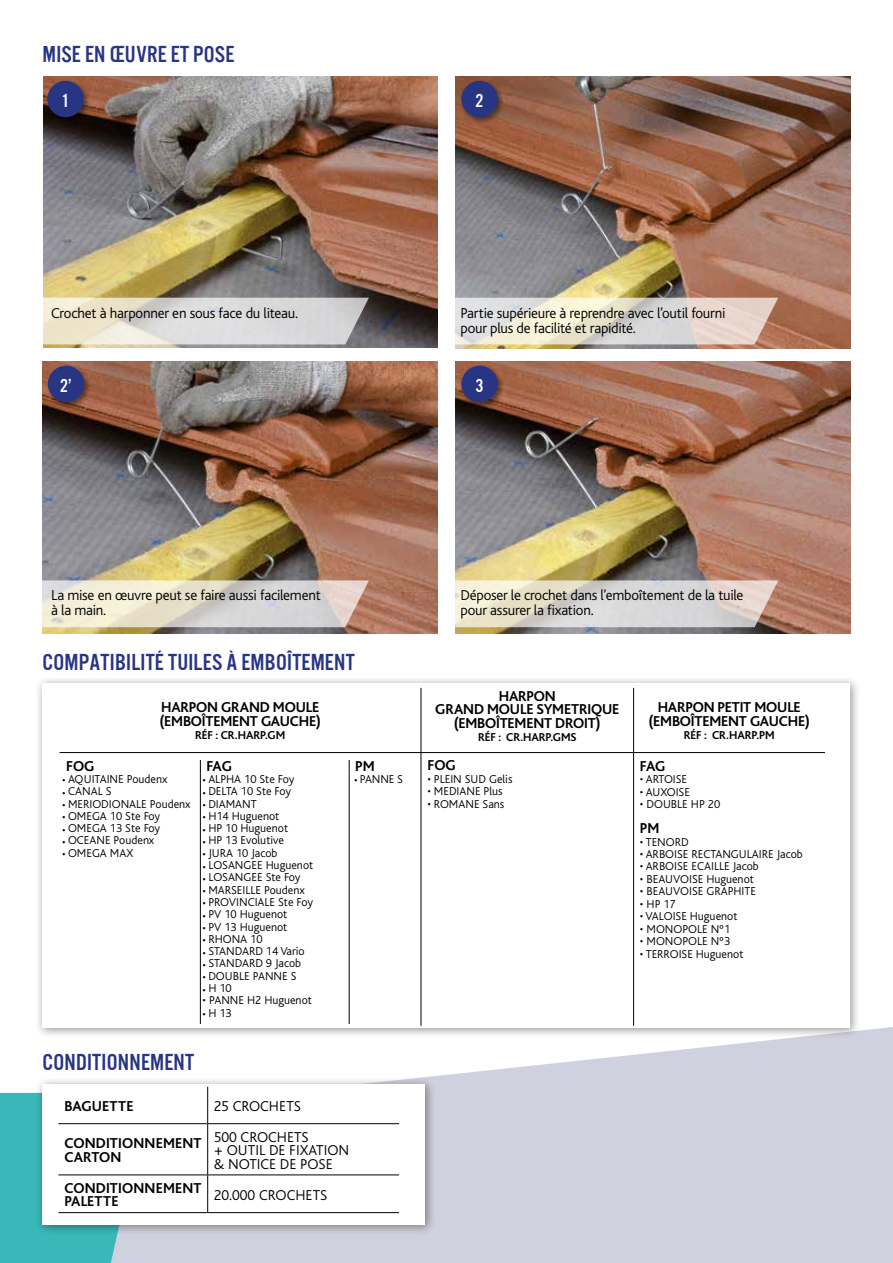
<style>
.page{position:relative;width:893px;height:1263px;background:#fff}
.page>*{position:absolute;margin:0;border:0;box-sizing:border-box;transform-origin:0 0}
.t1{font:24px "U.S.101";letter-spacing:.01em;color:#283583}
.t2{font:19.5px "U.S.101";color:#fff}
.t3{font:300 15px/15px "Bliss";letter-spacing:-.015em;color:#000}
.t4{font:700 15px/13.5px "Bliss";letter-spacing:-.01em;color:#000;text-align:center}
.t5{font:700 15px/13.5px "Bliss";letter-spacing:.01em;color:#000}
.t6{font:300 12px "Bliss";color:#000}
.t7{font:700 12px "Bliss";letter-spacing:-.005em;color:#000}
</style>
<div class="page">
<svg style="left:0;top:1027px;width:893px;height:236px;fill:#d0d1de"></svg>
<div style="left:35px;top:676px;width:826px;height:362px;background:#000;opacity:.4"></div>
<div style="left:43px;top:684px;width:807px;height:344px;background:#fff"></div>
<hr style="left:633px;top:753px;width:1px;height:273px;background:#000">
<hr style="left:633px;top:688px;width:1px;height:64px;background:#000">
<hr style="left:421px;top:752px;width:213px;height:1px;background:#000">
<hr style="left:634px;top:752px;width:191px;height:1px;background:#000">
<hr style="left:421px;top:688px;width:1px;height:64px;background:#000">
<hr style="left:60px;top:752px;width:361px;height:1px;background:#000">
<hr style="left:421px;top:753px;width:1px;height:273px;background:#000">
<img style="left:455px;top:77px;width:395px;height:272px">
<img style="left:455px;top:361px;width:395px;height:273px">
<svg style="left:0;top:1093px;width:149px;height:170px"></svg>
<svg style="left:455px;top:298px;width:323px;height:46px"></svg>
<img style="left:44px;top:77px;width:394px;height:271px">
<svg style="left:455px;top:580px;width:323px;height:47px"></svg>
<svg style="left:43px;top:298px;width:326px;height:46px"></svg>
<img style="left:43px;top:361px;width:395px;height:273px">
<svg style="left:42px;top:580px;width:327px;height:47px"></svg>
<div style="left:35px;top:1077px;width:401px;height:158px;background:#000;opacity:.4"></div>
<div style="left:43px;top:1084px;width:382px;height:141px;background:#fff"></div>
<hr style="left:58px;top:1123px;width:150px;height:1px;background:#000">
<hr style="left:58px;top:1174px;width:150px;height:1px;background:#000">
<hr style="left:58px;top:1212px;width:150px;height:1px;background:#000">
<hr style="left:207px;top:1087px;width:1px;height:36px;background:#000">
<hr style="left:208px;top:1123px;width:191px;height:1px;background:#000">
<hr style="left:207px;top:1124px;width:1px;height:50px;background:#000">
<hr style="left:208px;top:1174px;width:191px;height:1px;background:#000">
<hr style="left:207px;top:1175px;width:1px;height:37px;background:#000">
<hr style="left:208px;top:1212px;width:191px;height:1px;background:#000">
<div style="left:46px;top:79px;width:45px;height:45px;background:#000;opacity:.45"></div>
<div style="left:47px;top:81px;width:37px;height:36px;background:#283583;border-radius:50%"></div>
<div style="left:46px;top:364px;width:46px;height:45px;background:#000;opacity:.45"></div>
<div style="left:48px;top:366px;width:36px;height:36px;background:#283583;border-radius:50%"></div>
<div style="left:460px;top:79px;width:45px;height:45px;background:#000;opacity:.45"></div>
<div style="left:461px;top:81px;width:37px;height:36px;background:#283583;border-radius:50%"></div>
<div style="left:460px;top:364px;width:45px;height:45px;background:#000;opacity:.45"></div>
<div style="left:461px;top:366px;width:37px;height:36px;background:#283583;border-radius:50%"></div>
<hr style="left:200px;top:773px;width:1px;height:251px;background:#000">
<hr style="left:349px;top:773px;width:1px;height:251px;background:#000">
<svg style="left:200px;top:760px;width:1px;height:13px"></svg>
<svg style="left:349px;top:760px;width:1px;height:13px"></svg>
<h1 class="t1" style="left:43px;top:42px;width:193px">MISE EN ŒUVRE ET POSE</h1>
<h2 class="t2" style="left:61px;top:90px;width:9px">1</h2>
<h2 class="t2" style="left:475px;top:90px;width:9px">2</h2>
<p class="t3" style="left:51px;top:306px;width:249px">Crochet à harponner en sous face du liteau.</p>
<h2 class="t2" style="left:60px;top:375px;width:13px">2’</h2>
<p class="t3" style="left:460px;top:305px;width:267px">Partie supérieure à reprendre avec l’outil fourni pour plus de facilité et rapidité.</p>
<h2 class="t2" style="left:475px;top:375px;width:9px">3</h2>
<p class="t3" style="left:51px;top:588px;width:271px">La mise en œuvre peut se faire aussi facilement à la main.</p>
<h1 class="t1" style="left:43px;top:650px;width:314px">COMPATIBILITÉ TUILES À EMBOÎTEMENT</h1>
<p class="t4" style="left:159px;top:701px;width:163px;text-align:left">HARPON GRAND MOULE (EMBOÎTEMENT GAUCHE)</p>
<p class="t7" style="left:195px;top:729px;width:91px">RÉF : CR.HARP.GM</p>
<p class="t4" style="left:66px;top:760px;width:30px">FOG</p>
<p class="t4" style="left:206px;top:760px;width:27px">FAG</p>
<p class="t4" style="left:355px;top:760px;width:21px">PM</p>
<p class="t6" style="left:62px;top:773px;width:107px">• AQUITAINE Poudenx</p>
<p class="t6" style="left:62px;top:785px;width:51px">• CANAL S</p>
<p class="t6" style="left:62px;top:797px;width:130px">• MERIODIONALE Poudenx</p>
<p class="t6" style="left:62px;top:809px;width:100px">• OMEGA 10 Ste Foy</p>
<p class="t6" style="left:62px;top:822px;width:100px">• OMEGA 13 Ste Foy</p>
<p class="t6" style="left:62px;top:834px;width:94px">• OCEANE Poudenx</p>
<p class="t6" style="left:62px;top:846px;width:73px">• OMEGA MAX</p>
<p class="t6" style="left:202px;top:773px;width:94px">• ALPHA 10 Ste Foy</p>
<p class="t6" style="left:202px;top:785px;width:90px">• DELTA 10 Ste Foy</p>
<p class="t6" style="left:202px;top:797px;width:56px">• DIAMANT</p>
<p class="t6" style="left:202px;top:809px;width:78px">• H14 Huguenot</p>
<p class="t6" style="left:202px;top:822px;width:87px">• HP 10 Huguenot</p>
<p class="t6" style="left:202px;top:834px;width:83px">• HP 13 Evolutive</p>
<p class="t6" style="left:202px;top:846px;width:76px">• JURA 10 Jacob</p>
<p class="t6" style="left:202px;top:859px;width:112px">• LOSANGEE Huguenot</p>
<p class="t6" style="left:202px;top:871px;width:100px">• LOSANGEE Ste Foy</p>
<p class="t6" style="left:202px;top:883px;width:104px">• MARSEILLE Poudenx</p>
<p class="t6" style="left:202px;top:896px;width:112px">• PROVINCIALE Ste Foy</p>
<p class="t6" style="left:202px;top:908px;width:86px">• PV 10 Huguenot</p>
<p class="t6" style="left:202px;top:920px;width:86px">• PV 13 Huguenot</p>
<p class="t6" style="left:202px;top:932px;width:62px">• RHONA 10</p>
<p class="t6" style="left:202px;top:945px;width:104px">• STANDARD 14 Vario</p>
<p class="t6" style="left:202px;top:957px;width:100px">• STANDARD 9 Jacob</p>
<p class="t6" style="left:202px;top:969px;width:95px">• DOUBLE PANNE S</p>
<p class="t6" style="left:202px;top:982px;width:31px">• H 10</p>
<p class="t6" style="left:202px;top:994px;width:111px">• PANNE H2 Huguenot</p>
<p class="t6" style="left:202px;top:1006px;width:31px">• H 13</p>
<p class="t6" style="left:354px;top:773px;width:50px">• PANNE S</p>
<h1 class="t1" style="left:43px;top:1049px;width:153px">CONDITIONNEMENT</h1>
<p class="t5" style="left:64px;top:1099px;width:71px">BAGUETTE</p>
<p class="t3" style="left:214px;top:1099px;width:89px">25 CROCHETS</p>
<p class="t5" style="left:64px;top:1137px;width:139px">CONDITIONNEMENT<br>CARTON</p>
<p class="t3" style="left:214px;top:1130px;width:137px;line-height:13.5px">500 CROCHETS<br>+ OUTIL DE FIXATION &amp; NOTICE DE POSE</p>
<p class="t5" style="left:64px;top:1181px;width:139px">CONDITIONNEMENT<br>PALETTE</p>
<p class="t3" style="left:214px;top:1187px;width:115px">20.000 CROCHETS</p>
<p class="t3" style="left:460px;top:588px;width:284px">Déposer le crochet dans l’emboîtement de la tuile pour assurer la fixation.</p>
<p class="t4" style="left:435px;top:689px;width:186px">HARPON<br>GRAND MOULE SYMETRIQUE (EMBOÎTEMENT DROIT)</p>
<p class="t7" style="left:478px;top:731px;width:100px">RÉF : CR.HARP.GMS</p>
<p class="t4" style="left:427px;top:759px;width:30px">FOG</p>
<p class="t6" style="left:427px;top:773px;width:87px">• PLEIN SUD Gelis</p>
<p class="t6" style="left:427px;top:785px;width:77px">• MEDIANE Plus</p>
<p class="t6" style="left:427px;top:797px;width:79px">• ROMANE Sans</p>
<p class="t4" style="left:648px;top:701px;width:163px">HARPON PETIT MOULE (EMBOÎTEMENT GAUCHE)</p>
<p class="t7" style="left:684px;top:729px;width:92px">RÉF : CR.HARP.PM</p>
<p class="t4" style="left:640px;top:759px;width:27px">FAG</p>
<p class="t6" style="left:640px;top:773px;width:49px">• ARTOISE</p>
<p class="t6" style="left:640px;top:785px;width:52px">• AUXOISE</p>
<p class="t6" style="left:640px;top:798px;width:82px">• DOUBLE HP 20</p>
<p class="t4" style="left:640px;top:822px;width:21px">PM</p>
<p class="t6" style="left:640px;top:835px;width:50px">• TENORD</p>
<p class="t6" style="left:640px;top:848px;width:164px">• ARBOISE RECTANGULAIRE Jacob</p>
<p class="t6" style="left:640px;top:860px;width:120px">• ARBOISE ECAILLE Jacob</p>
<p class="t6" style="left:640px;top:872px;width:115px">• BEAUVOISE Huguenot</p>
<p class="t6" style="left:640px;top:885px;width:118px">• BEAUVOISE GRAPHITE</p>
<p class="t6" style="left:640px;top:897px;width:37px">• HP 17</p>
<p class="t6" style="left:640px;top:910px;width:99px">• VALOISE Huguenot</p>
<p class="t6" style="left:640px;top:922px;width:92px">• MONOPOLE N°1</p>
<p class="t6" style="left:640px;top:935px;width:92px">• MONOPOLE N°3</p>
<p class="t6" style="left:640px;top:947px;width:105px">• TERROISE Huguenot</p>
</div>
